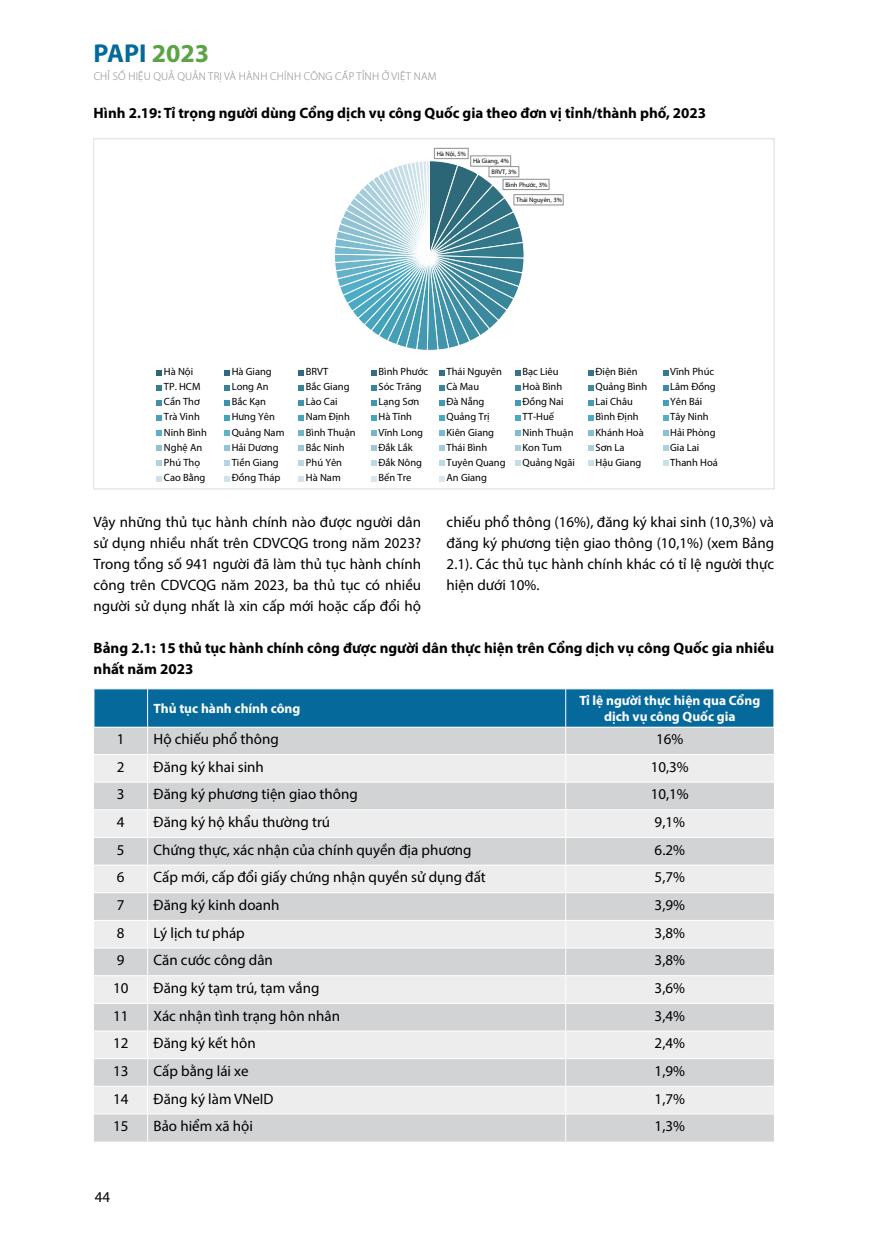
<style>
.page{position:relative;width:872px;height:1255px;background:#fff}
.page>*{position:absolute;margin:0;border:0;box-sizing:border-box;transform-origin:0 0}
.t1{font:700 25.95px "Myriad Pro";color:#05699c}
.t2{font:15px/21px "Myriad Pro";color:#000;text-align:justify}
.t3{font:700 15px/21px "Myriad Pro";color:#000}
.t4{font:700 13.5px/16.2px "Myriad Pro";color:#fff;text-align:center}
.t5{font:300 11.25px "Myriad Pro";letter-spacing:.02em;color:#808285}
.t6{font:10.5px/15px "Myriad Pro";color:#000}
.t7{font:6.45px/11.2px "Myriad Pro";color:#000}
.s1{color:#59a545}
</style>
<div class="page">
<div style="left:94px;top:138px;width:680px;height:351px;border:2px solid #e6e7e8"></div>
<svg style="left:335px;top:160px;width:190px;height:191px"></svg>
<div style="left:434px;top:148px;width:35px;height:11px;border:1px solid #939598"></div>
<div style="left:470px;top:156px;width:40px;height:10px;background:#fff"></div>
<div style="left:470px;top:155px;width:41px;height:12px;border:1px solid #939598"></div>
<div style="left:489px;top:166px;width:30px;height:11px;background:#fff"></div>
<div style="left:488px;top:166px;width:31px;height:11px;border:1px solid #939598"></div>
<div style="left:503px;top:179px;width:46px;height:10px;background:#fff"></div>
<div style="left:502px;top:179px;width:47px;height:11px;border:1px solid #939598"></div>
<div style="left:514px;top:195px;width:49px;height:10px;background:#fff"></div>
<div style="left:513px;top:194px;width:51px;height:11px;border:1px solid #939598"></div>
<svg style="left:515px;top:370px;width:5px;height:5px"></svg>
<svg style="left:515px;top:385px;width:5px;height:5px"></svg>
<svg style="left:515px;top:400px;width:5px;height:5px"></svg>
<svg style="left:515px;top:415px;width:5px;height:5px"></svg>
<svg style="left:515px;top:430px;width:5px;height:6px"></svg>
<svg style="left:515px;top:446px;width:5px;height:5px"></svg>
<svg style="left:515px;top:461px;width:5px;height:5px"></svg>
<svg style="left:588px;top:370px;width:5px;height:5px"></svg>
<svg style="left:588px;top:385px;width:5px;height:5px"></svg>
<svg style="left:588px;top:400px;width:5px;height:5px"></svg>
<svg style="left:588px;top:415px;width:5px;height:5px"></svg>
<svg style="left:588px;top:430px;width:5px;height:6px"></svg>
<svg style="left:588px;top:446px;width:5px;height:5px"></svg>
<svg style="left:588px;top:461px;width:5px;height:5px"></svg>
<svg style="left:663px;top:370px;width:5px;height:5px"></svg>
<svg style="left:663px;top:385px;width:5px;height:5px"></svg>
<svg style="left:663px;top:400px;width:5px;height:5px"></svg>
<svg style="left:663px;top:415px;width:5px;height:5px"></svg>
<svg style="left:663px;top:430px;width:5px;height:6px"></svg>
<svg style="left:663px;top:446px;width:5px;height:5px"></svg>
<svg style="left:663px;top:461px;width:5px;height:5px"></svg>
<svg style="left:157px;top:370px;width:5px;height:5px"></svg>
<svg style="left:157px;top:385px;width:5px;height:5px"></svg>
<svg style="left:157px;top:400px;width:5px;height:5px"></svg>
<svg style="left:157px;top:415px;width:5px;height:5px"></svg>
<svg style="left:157px;top:430px;width:5px;height:6px"></svg>
<svg style="left:157px;top:446px;width:5px;height:5px"></svg>
<svg style="left:157px;top:461px;width:5px;height:5px"></svg>
<svg style="left:157px;top:476px;width:5px;height:5px"></svg>
<svg style="left:224px;top:370px;width:6px;height:5px"></svg>
<svg style="left:224px;top:385px;width:6px;height:5px"></svg>
<svg style="left:224px;top:400px;width:6px;height:5px"></svg>
<svg style="left:224px;top:415px;width:6px;height:5px"></svg>
<svg style="left:224px;top:430px;width:6px;height:6px"></svg>
<svg style="left:224px;top:446px;width:6px;height:5px"></svg>
<svg style="left:224px;top:461px;width:6px;height:5px"></svg>
<svg style="left:224px;top:476px;width:6px;height:5px"></svg>
<svg style="left:299px;top:370px;width:5px;height:5px"></svg>
<svg style="left:299px;top:385px;width:5px;height:5px"></svg>
<svg style="left:299px;top:400px;width:5px;height:5px"></svg>
<svg style="left:299px;top:415px;width:5px;height:5px"></svg>
<svg style="left:299px;top:430px;width:5px;height:6px"></svg>
<svg style="left:299px;top:446px;width:5px;height:5px"></svg>
<svg style="left:299px;top:461px;width:5px;height:5px"></svg>
<svg style="left:299px;top:476px;width:5px;height:5px"></svg>
<svg style="left:371px;top:370px;width:5px;height:5px"></svg>
<svg style="left:371px;top:385px;width:5px;height:5px"></svg>
<svg style="left:371px;top:400px;width:5px;height:5px"></svg>
<svg style="left:371px;top:415px;width:5px;height:5px"></svg>
<svg style="left:371px;top:430px;width:5px;height:6px"></svg>
<svg style="left:371px;top:446px;width:5px;height:5px"></svg>
<svg style="left:371px;top:461px;width:5px;height:5px"></svg>
<svg style="left:371px;top:476px;width:5px;height:5px"></svg>
<svg style="left:439px;top:370px;width:5px;height:5px"></svg>
<svg style="left:439px;top:385px;width:5px;height:5px"></svg>
<svg style="left:439px;top:400px;width:5px;height:5px"></svg>
<svg style="left:439px;top:415px;width:5px;height:5px"></svg>
<svg style="left:439px;top:430px;width:5px;height:6px"></svg>
<svg style="left:439px;top:446px;width:5px;height:5px"></svg>
<svg style="left:439px;top:461px;width:5px;height:5px"></svg>
<svg style="left:439px;top:476px;width:5px;height:5px"></svg>
<svg style="left:94px;top:689px;width:680px;height:452px;background:#cdd6db"></svg>
<hr style="left:94px;top:689px;width:1px;height:37px;background:#fff">
<hr style="left:773px;top:689px;width:1px;height:37px;background:#fff">
<hr style="left:94px;top:726px;width:54px;height:1px;background:#fff">
<hr style="left:148px;top:726px;width:418px;height:1px;background:#fff">
<hr style="left:566px;top:726px;width:208px;height:1px;background:#fff">
<h1 class="t1" style="left:94px;top:36px;width:117px">PAPI <span class="s1">2023</span></h1>
<p class="t5" style="left:94px;top:69px;width:344px">CHỈ SỐ HIỆU QUẢ QUẢN TRỊ VÀ HÀNH CHÍNH CÔNG CẤP TỈNH Ở VIỆT NAM</p>
<p class="t3" style="left:94px;top:102px;width:614px">Hình 2.19: Tỉ trọng người dùng Cổng dịch vụ công Quốc gia theo đơn vị tỉnh/thành phố, 2023</p>
<p class="t7" style="left:437px;top:148px;width:31px">Hà Nội, 5%</p>
<p class="t7" style="left:491px;top:155px;width:27px;text-indent:-19px">Hà Giang, 4%<br>BRVT, 3%</p>
<p class="t7" style="left:505px;top:179px;width:44px">Bình Phước, 3%</p>
<p class="t7" style="left:516px;top:194px;width:47px">Thái Nguyên, 3%</p>
<p class="t6" style="left:164px;top:364px;width:45px">Hà Nội<br>TP. HCM<br>Cần Thơ<br>Trà Vinh<br>Ninh Bình<br>Nghệ An<br>Phú Thọ<br>Cao Bằng</p>
<p class="t6" style="left:232px;top:364px;width:54px">Hà Giang<br>Long An<br>Bắc Kạn<br>Hưng Yên<br>Quảng Nam<br>Hải Dương<br>Tiền Giang<br>Đồng Tháp</p>
<p class="t6" style="left:306px;top:364px;width:51px">BRVT<br>Bắc Giang<br>Lào Cai<br>Nam Định<br>Bình Thuận<br>Bắc Ninh<br>Phú Yên<br>Hà Nam</p>
<p class="t6" style="left:378px;top:364px;width:51px">Bình Phước<br>Sóc Trăng<br>Lạng Sơn<br>Hà Tĩnh<br>Vĩnh Long<br>Đắk Lắk<br>Đắk Nông<br>Bến Tre</p>
<p class="t6" style="left:446px;top:364px;width:61px">Thái Nguyên<br>Cà Mau<br>Đà Nẵng<br>Quảng Trị<br>Kiên Giang<br>Thái Bình<br>Tuyên Quang<br>An Giang</p>
<p class="t2" style="left:94px;top:511px;width:329px">Vậy những thủ tục hành chính nào được người dân sử dụng nhiều nhất trên CDVCQG trong năm 2023?<br>Trong tổng số 941 người đã làm thủ tục hành chính công trên CDVCQG năm 2023, ba thủ tục có nhiều người sử dụng nhất là xin cấp mới hoặc cấp đổi hộ</p>
<p class="t2" style="left:446px;top:511px;width:329px">chiếu phổ thông (16%), đăng ký khai sinh (10,3%) và đăng ký phương tiện giao thông (10,1%) (xem Bảng 2.1). Các thủ tục hành chính khác có tỉ lệ người thực hiện dưới 10%.</p>
<p class="t3" style="left:94px;top:637px;width:682px">Bảng 2.1: 15 thủ tục hành chính công được người dân thực hiện trên Cổng dịch vụ công Quốc gia nhiều nhất năm 2023</p>
<p class="t4" style="left:154px;top:700px;width:148px">Thủ tục hành chính công</p>
<p class="t4" style="left:579px;top:692px;width:182px">Tỉ lệ người thực hiện qua Cổng dịch vụ công Quốc gia</p>
<p class="t2" style="left:117px;top:728px;width:9px">1</p>
<p class="t2" style="left:154px;top:728px;width:127px">Hộ chiếu phổ thông</p>
<p class="t2" style="left:656px;top:728px;width:29px">16%</p>
<p class="t2" style="left:117px;top:756px;width:9px">2</p>
<p class="t2" style="left:154px;top:756px;width:112px">Đăng ký khai sinh</p>
<p class="t2" style="left:651px;top:756px;width:40px">10,3%</p>
<p class="t2" style="left:117px;top:783px;width:9px">3</p>
<p class="t2" style="left:154px;top:783px;width:206px">Đăng ký phương tiện giao thông</p>
<p class="t2" style="left:651px;top:783px;width:40px">10,1%</p>
<p class="t2" style="left:117px;top:811px;width:9px">4</p>
<p class="t2" style="left:154px;top:811px;width:178px">Đăng ký hộ khẩu thường trú</p>
<p class="t2" style="left:654px;top:811px;width:32px">9,1%</p>
<p class="t2" style="left:117px;top:839px;width:9px">5</p>
<p class="t2" style="left:154px;top:839px;width:319px">Chứng thực, xác nhận của chính quyền địa phương</p>
<p class="t2" style="left:654px;top:839px;width:32px">6.2%</p>
<p class="t2" style="left:117px;top:866px;width:9px">6</p>
<p class="t2" style="left:154px;top:866px;width:334px">Cấp mới, cấp đổi giấy chứng nhận quyền sử dụng đất</p>
<p class="t2" style="left:654px;top:866px;width:32px">5,7%</p>
<p class="t2" style="left:117px;top:894px;width:9px">7</p>
<p class="t2" style="left:154px;top:894px;width:127px">Đăng ký kinh doanh</p>
<p class="t2" style="left:654px;top:894px;width:32px">3,9%</p>
<p class="t2" style="left:117px;top:921px;width:9px">8</p>
<p class="t2" style="left:154px;top:921px;width:93px">Lý lịch tư pháp</p>
<p class="t2" style="left:654px;top:921px;width:32px">3,8%</p>
<p class="t2" style="left:117px;top:949px;width:9px">9</p>
<p class="t2" style="left:154px;top:949px;width:121px">Căn cước công dân</p>
<p class="t2" style="left:654px;top:949px;width:32px">3,8%</p>
<p class="t2" style="left:113px;top:977px;width:17px">10</p>
<p class="t2" style="left:154px;top:977px;width:167px">Đăng ký tạm trú, tạm vắng</p>
<p class="t2" style="left:654px;top:977px;width:32px">3,6%</p>
<p class="t2" style="left:113px;top:1004px;width:17px">11</p>
<p class="t2" style="left:154px;top:1004px;width:188px">Xác nhận tình trạng hôn nhân</p>
<p class="t2" style="left:654px;top:1004px;width:32px">3,4%</p>
<p class="t2" style="left:113px;top:1032px;width:17px">12</p>
<p class="t2" style="left:154px;top:1032px;width:104px">Đăng ký kết hôn</p>
<p class="t2" style="left:654px;top:1032px;width:32px">2,4%</p>
<p class="t2" style="left:113px;top:1060px;width:17px">13</p>
<p class="t2" style="left:154px;top:1060px;width:96px">Cấp bằng lái xe</p>
<p class="t2" style="left:654px;top:1060px;width:32px">1,9%</p>
<p class="t2" style="left:113px;top:1087px;width:17px">14</p>
<p class="t2" style="left:154px;top:1087px;width:121px">Đăng ký làm VNeID</p>
<p class="t2" style="left:654px;top:1087px;width:32px">1,7%</p>
<p class="t2" style="left:113px;top:1115px;width:17px">15</p>
<p class="t2" style="left:154px;top:1115px;width:101px">Bảo hiểm xã hội</p>
<p class="t2" style="left:654px;top:1115px;width:32px">1,3%</p>
<p class="t6" style="left:522px;top:364px;width:54px">Bạc Liêu<br>Hoà Bình<br>Đồng Nai<br>TT-Huế<br>Ninh Thuận<br>Kon Tum<br>Quảng Ngãi</p>
<p class="t6" style="left:595px;top:364px;width:53px">Điện Biên<br>Quảng Bình<br>Lai Châu<br>Bình Định<br>Khánh Hoà<br>Sơn La<br>Hậu Giang</p>
<p class="t6" style="left:670px;top:364px;width:49px">Vĩnh Phúc<br>Lâm Đồng<br>Yên Bái<br>Tây Ninh<br>Hải Phòng<br>Gia Lai<br>Thanh Hoá</p>
<p class="t2" style="left:95px;top:1186px;width:17px">44</p>
</div>
